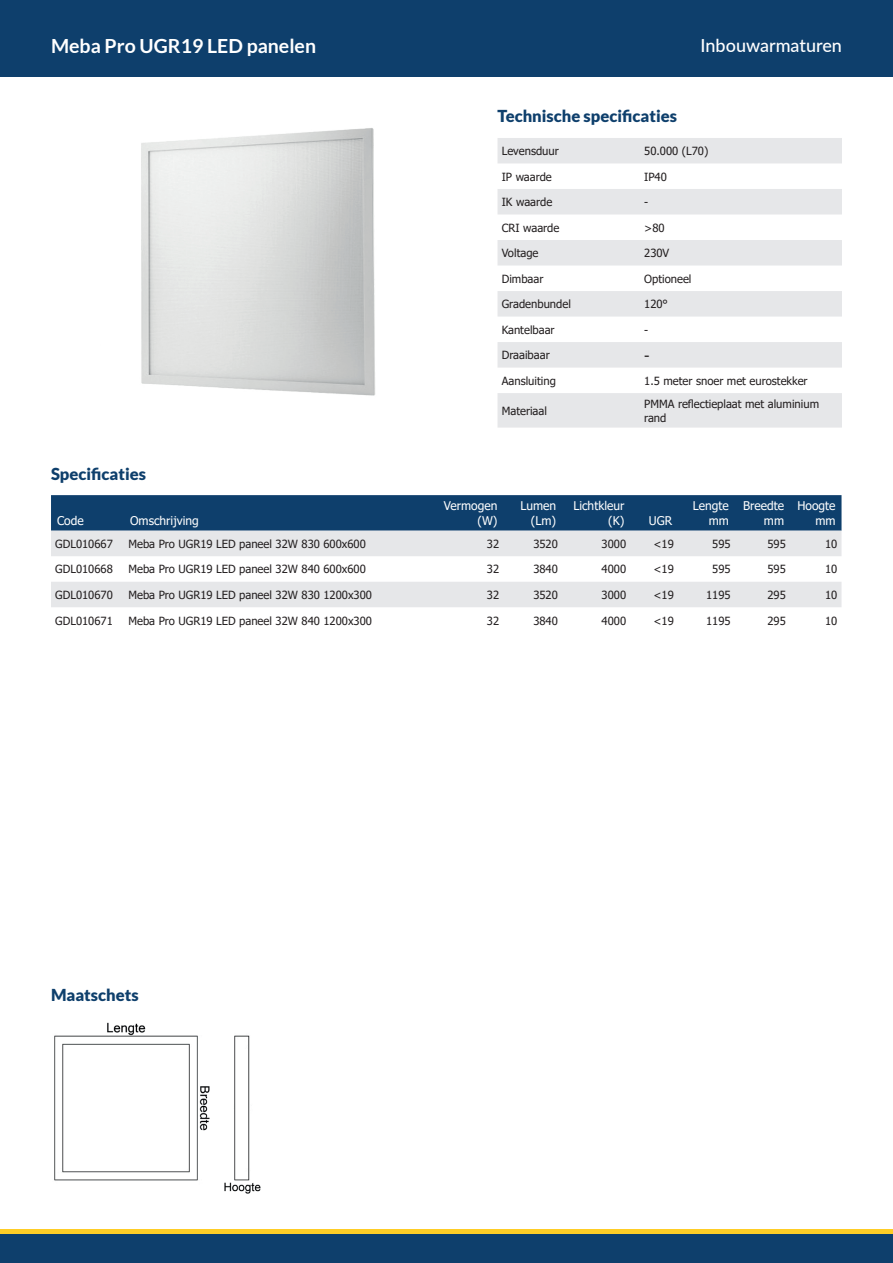
<style>
.page{position:relative;width:893px;height:1263px;background:#fff}
.page>*{position:absolute;margin:0;border:0;box-sizing:border-box;transform-origin:0 0}
.t1{font:700 19.5px "Lato";color:#fff}
.t2{font:500 18px "Lato";color:#fff}
.t3{font:900 16.5px "Lato";color:#0e3f6c}
.t4{font:15px "Tahoma";color:#231f20}
.t5{font:12px/14.4px "Tahoma";color:#fff;text-align:right}
.t6{font:11.25px/13.5px "Tahoma";color:#231f20}
</style>
<div class="page">
<div style="left:0;top:1233px;width:893px;height:30px;background:#0e3f6c"></div>
<hr style="left:0;top:1229px;width:893px;height:4px;background:#fecd26">
<div style="left:0;top:0;width:893px;height:77px;background:#0e3f6c"></div>
<img style="left:141px;top:128px;width:235px;height:268px">
<div style="left:51px;top:495px;width:790px;height:36px;background:#0e3f6c"></div>
<svg style="left:51px;top:531px;width:790px;height:76px;fill:#e6e7e9"></svg>
<svg style="left:497px;top:138px;width:345px;height:290px;fill:#e6e7e9"></svg>
<img style="left:54px;top:1022px;width:207px;height:172px">
<h1 class="t1" style="left:51px;top:35px;width:267px">Meba Pro UGR19 LED panelen</h1>
<h2 class="t2" style="left:701px;top:32px;width:143px">Inbouwarmaturen</h2>
<h3 class="t3" style="left:51px;top:464px;width:97px">Specificaties</h3>
<p class="t5" style="left:57px;top:514px;width:28px">Code</p>
<p class="t5" style="left:130px;top:514px;width:70px">Omschrijving</p>
<h3 class="t3" style="left:497px;top:106px;width:181px">Technische specificaties</h3>
<p class="t6" style="left:502px;top:145px;width:59px">Levensduur</p>
<p class="t6" style="left:644px;top:145px;width:66px">50.000 (L70)</p>
<p class="t6" style="left:502px;top:170px;width:52px">IP waarde</p>
<p class="t6" style="left:644px;top:170px;width:24px">IP40</p>
<p class="t6" style="left:502px;top:196px;width:52px">IK waarde</p>
<p class="t6" style="left:644px;top:196px;width:6px">-</p>
<p class="t6" style="left:502px;top:222px;width:59px">CRI waarde</p>
<p class="t6" style="left:644px;top:222px;width:22px">&gt;80</p>
<p class="t6" style="left:502px;top:247px;width:38px">Voltage</p>
<p class="t6" style="left:644px;top:247px;width:27px">230V</p>
<p class="t6" style="left:502px;top:273px;width:43px">Dimbaar</p>
<p class="t6" style="left:644px;top:273px;width:49px">Optioneel</p>
<p class="t6" style="left:502px;top:298px;width:71px">Gradenbundel</p>
<p class="t6" style="left:644px;top:298px;width:25px">120°</p>
<p class="t6" style="left:502px;top:324px;width:54px">Kantelbaar</p>
<p class="t6" style="left:644px;top:324px;width:6px">-</p>
<p class="t6" style="left:502px;top:349px;width:49px">Draaibaar</p>
<h3 class="t4" style="left:644px;top:345px;width:7px">-</h3>
<p class="t6" style="left:502px;top:375px;width:56px">Aansluiting</p>
<p class="t6" style="left:644px;top:375px;width:165px">1.5 meter snoer met eurostekker</p>
<p class="t6" style="left:502px;top:405px;width:47px">Materiaal</p>
<p class="t6" style="left:644px;top:398px;width:176px">PMMA reflectieplaat met aluminium rand</p>
<p class="t5" style="left:444px;top:499px;width:55px">Vermogen (W)</p>
<p class="t5" style="left:520px;top:499px;width:37px">Lumen (Lm)</p>
<p class="t5" style="left:608px;top:499px;width:66px;text-align:left;text-indent:-35px">Lichtkleur<br>(K) UGR</p>
<p class="t5" style="left:693px;top:499px;width:37px">Lengte mm</p>
<p class="t5" style="left:743px;top:499px;width:42px">Breedte mm</p>
<p class="t5" style="left:797px;top:499px;width:40px">Hoogte mm</p>
<p class="t6" style="left:55px;top:538px;width:59px">GDL010667</p>
<p class="t6" style="left:128px;top:538px;width:239px">Meba Pro UGR19 LED paneel 32W 830 600x600</p>
<p class="t6" style="left:487px;top:538px;width:14px">32</p>
<p class="t6" style="left:533px;top:538px;width:26px">3520</p>
<p class="t6" style="left:602px;top:538px;width:26px">3000</p>
<p class="t6" style="left:653px;top:538px;width:22px">&lt;19</p>
<p class="t6" style="left:712px;top:538px;width:20px">595</p>
<p class="t6" style="left:767px;top:538px;width:20px">595</p>
<p class="t6" style="left:825px;top:538px;width:14px">10</p>
<p class="t6" style="left:55px;top:563px;width:59px">GDL010668</p>
<p class="t6" style="left:128px;top:563px;width:239px">Meba Pro UGR19 LED paneel 32W 840 600x600</p>
<p class="t6" style="left:487px;top:563px;width:14px">32</p>
<p class="t6" style="left:533px;top:563px;width:26px">3840</p>
<p class="t6" style="left:602px;top:563px;width:26px">4000</p>
<p class="t6" style="left:653px;top:563px;width:22px">&lt;19</p>
<p class="t6" style="left:712px;top:563px;width:20px">595</p>
<p class="t6" style="left:767px;top:563px;width:20px">595</p>
<p class="t6" style="left:825px;top:563px;width:14px">10</p>
<p class="t6" style="left:55px;top:589px;width:59px">GDL010670</p>
<p class="t6" style="left:128px;top:589px;width:245px">Meba Pro UGR19 LED paneel 32W 830 1200x300</p>
<p class="t6" style="left:487px;top:589px;width:14px">32</p>
<p class="t6" style="left:533px;top:589px;width:26px">3520</p>
<p class="t6" style="left:602px;top:589px;width:26px">3000</p>
<p class="t6" style="left:653px;top:589px;width:22px">&lt;19</p>
<p class="t6" style="left:706px;top:589px;width:26px">1195</p>
<p class="t6" style="left:767px;top:589px;width:20px">295</p>
<p class="t6" style="left:825px;top:589px;width:14px">10</p>
<p class="t6" style="left:55px;top:614px;width:59px">GDL010671</p>
<p class="t6" style="left:128px;top:614px;width:245px">Meba Pro UGR19 LED paneel 32W 840 1200x300</p>
<p class="t6" style="left:487px;top:614px;width:14px">32</p>
<p class="t6" style="left:533px;top:614px;width:26px">3840</p>
<p class="t6" style="left:602px;top:614px;width:26px">4000</p>
<p class="t6" style="left:653px;top:614px;width:22px">&lt;19</p>
<p class="t6" style="left:706px;top:614px;width:26px">1195</p>
<p class="t6" style="left:767px;top:614px;width:20px">295</p>
<p class="t6" style="left:825px;top:614px;width:14px">10</p>
<h3 class="t3" style="left:51px;top:985px;width:89px">Maatschets</h3>
</div>
